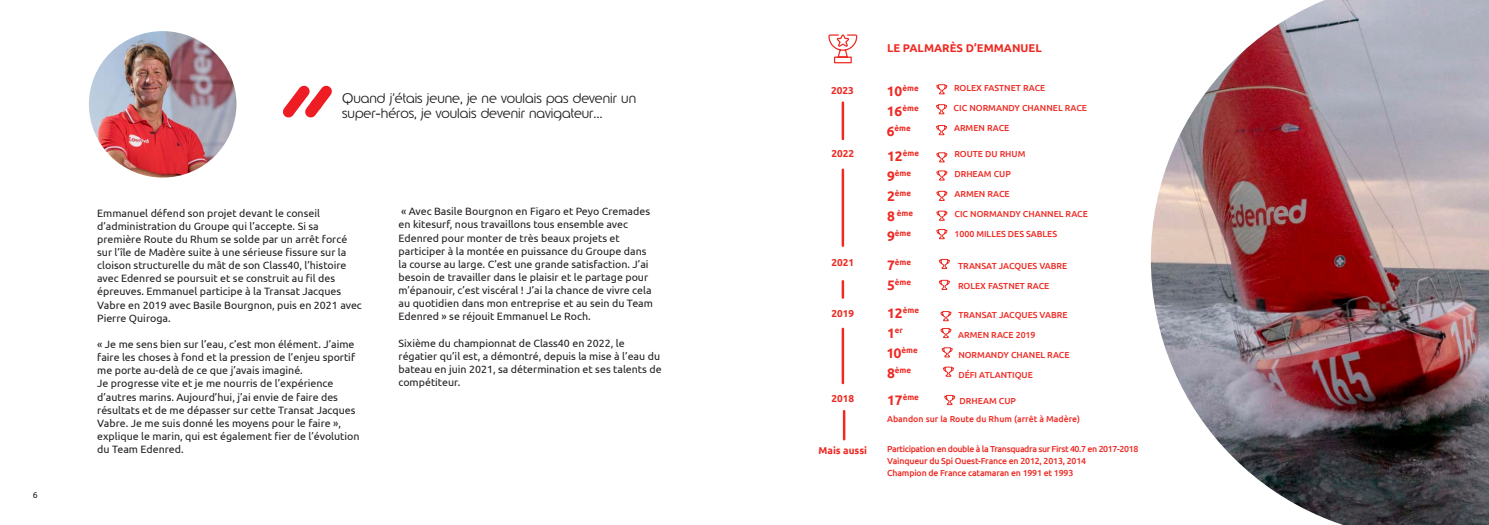
<style>
.page{position:relative;width:1489px;height:525px;background:#fff}
.page>*{position:absolute;margin:0;border:0;box-sizing:border-box;transform-origin:0 0}
.Citations{font:300 13.75px/15px "Edenred";color:#231f20}
.t1{font:700 13.75px "Ubuntu";color:#ee2a23}
.t2{font:700 11.25px "Ubuntu";color:#ee2a23}
.Body{font:10.62px/13.1px "Ubuntu";color:#231f20}
.t3{font:700 10px "Ubuntu";color:#ee2a23}
.t4{font:500 8.75px "Ubuntu";color:#ee2a23}
.t5{font:500 8.75px "Ubuntu";letter-spacing:-.02em;color:#ee2a23}
.t6{font:500 8.75px "Ubuntu";letter-spacing:-.04em;color:#ee2a23}
.t7{font:8.75px "Ubuntu";color:#231f20}
.t8{font:700 8px "Ubuntu";color:#ee2a23}
.s1{font-size:13.75px}
</style>
<div class="page">
<img style="left:1150px;top:0;width:338px;height:524px">
<svg style="left:283px;top:85px;width:49px;height:33px"></svg>
<img style="left:90px;top:33px;width:145px;height:143px">
<div style="left:81px;top:24px;width:163px;height:161px;border:8px solid #fff;border-radius:50%"></div>
<svg style="left:828px;top:34px;width:29px;height:30px"></svg>
<hr style="left:841px;top:329px;width:3px;height:54px;background:#ee2a23">
<hr style="left:841px;top:281px;width:3px;height:16px;background:#ee2a23">
<hr style="left:841px;top:170px;width:3px;height:75px;background:#ee2a23">
<hr style="left:841px;top:103px;width:3px;height:36px;background:#ee2a23">
<svg style="left:938px;top:258px;width:12px;height:32px"></svg>
<svg style="left:940px;top:311px;width:15px;height:94px"></svg>
<svg style="left:936px;top:84px;width:12px;height:155px"></svg>
<hr style="left:842px;top:411px;width:3px;height:28px;background:#ee2a23">
<p class="t7" style="left:33px;top:489px;width:6px">6</p>
<p class="Citations" style="left:342px;top:91px;width:295px">Quand j’étais jeune, je ne voulais pas devenir un super-héros, je voulais devenir navigateur…</p>
<p class="Body" style="left:97px;top:206px;width:266px">Emmanuel défend son projet devant le conseil d’administration du Groupe qui l’accepte. Si sa première Route du Rhum se solde par un arrêt forcé sur l’île de Madère suite à une sérieuse fissure sur la cloison structurelle du mât de son Class40, l’histoire avec Edenred se poursuit et se construit au fil des épreuves. Emmanuel participe à la Transat Jacques Vabre en 2019 avec Basile Bourgnon, puis en 2021 avec Pierre Quiroga.</p>
<p class="Body" style="left:97px;top:337px;width:264px">« Je me sens bien sur l’eau, c’est mon élément. J’aime faire les choses à fond et la pression de l’enjeu sportif me porte au-delà de ce que j’avais imaginé.<br>Je progresse vite et je me nourris de l’expérience d’autres marins. Aujourd’hui, j’ai envie de faire des résultats et de me dépasser sur cette Transat Jacques Vabre. Je me suis donné les moyens pour le faire », explique le marin, qui est également fier de l’évolution du Team Edenred.</p>
<p class="Body" style="left:398px;top:204px;width:256px">« Avec Basile Bourgnon en Figaro et Peyo Cremades en kitesurf, nous travaillons tous ensemble avec Edenred pour monter de très beaux projets et participer à la montée en puissance du Groupe dans la course au large. C’est une grande satisfaction. J’ai besoin de travailler dans le plaisir et le partage pour m’épanouir, c’est viscéral ! J’ai la chance de vivre cela au quotidien dans mon entreprise et au sein du Team Edenred » se réjouit Emmanuel Le Roch.</p>
<p class="Body" style="left:398px;top:336px;width:264px">Sixième du championnat de Class40 en 2022, le régatier qu’il est, a démontré, depuis la mise à l’eau du bateau en juin 2021, sa détermination et ses talents de compétiteur.</p>
<p class="t2" style="left:887px;top:41px;width:156px">LE PALMARÈS D’EMMANUEL</p>
<p class="t3" style="left:831px;top:84px;width:24px">2023</p>
<p class="t8" style="left:886px;top:83px;width:33px"><span class="s1">10</span>ème</p>
<p class="t8" style="left:886px;top:103px;width:33px"><span class="s1">16</span>ème</p>
<p class="t8" style="left:886px;top:123px;width:26px"><span class="s1">6</span>ème</p>
<p class="t4" style="left:954px;top:82px;width:93px">ROLEX FASTNET RACE</p>
<p class="t4" style="left:953px;top:102px;width:135px">CIC NORMANDY CHANNEL RACE</p>
<p class="t4" style="left:954px;top:122px;width:57px">ARMEN RACE</p>
<p class="t3" style="left:831px;top:148px;width:24px">2022</p>
<p class="t8" style="left:887px;top:148px;width:33px"><span class="s1">12</span>ème</p>
<p class="t8" style="left:887px;top:168px;width:26px"><span class="s1">9</span>ème</p>
<p class="t8" style="left:887px;top:188px;width:26px"><span class="s1">2</span>ème</p>
<p class="t8" style="left:887px;top:208px;width:28px"><span class="s1">8</span> ème</p>
<p class="t8" style="left:887px;top:228px;width:26px"><span class="s1">9</span>ème</p>
<p class="t4" style="left:954px;top:148px;width:73px">ROUTE DU RHUM</p>
<p class="t4" style="left:954px;top:168px;width:58px">DRHEAM CUP</p>
<p class="t4" style="left:954px;top:188px;width:57px">ARMEN RACE</p>
<p class="t4" style="left:954px;top:208px;width:135px">CIC NORMANDY CHANNEL RACE</p>
<p class="t4" style="left:954px;top:228px;width:104px">1000 MILLES DES SABLES</p>
<p class="t3" style="left:831px;top:256px;width:24px">2021</p>
<p class="t8" style="left:887px;top:257px;width:26px"><span class="s1">7</span>ème</p>
<p class="t8" style="left:887px;top:277px;width:26px"><span class="s1">5</span>ème</p>
<p class="t4" style="left:958px;top:260px;width:111px">TRANSAT JACQUES VABRE</p>
<p class="t4" style="left:958px;top:280px;width:93px">ROLEX FASTNET RACE</p>
<p class="t3" style="left:831px;top:307px;width:24px">2019</p>
<p class="t8" style="left:887px;top:305px;width:33px"><span class="s1">12</span>ème</p>
<p class="t8" style="left:887px;top:325px;width:17px"><span class="s1">1</span>er</p>
<p class="t8" style="left:887px;top:345px;width:32px"><span class="s1">10</span>ème</p>
<p class="t8" style="left:887px;top:365px;width:26px"><span class="s1">8</span>ème</p>
<p class="t4" style="left:958px;top:309px;width:111px">TRANSAT JACQUES VABRE</p>
<p class="t4" style="left:958px;top:329px;width:79px">ARMEN RACE 2019</p>
<p class="t4" style="left:958px;top:349px;width:113px">NORMANDY CHANEL RACE</p>
<p class="t4" style="left:958px;top:369px;width:76px">DÉFI ATLANTIQUE</p>
<p class="t3" style="left:831px;top:392px;width:24px">2018</p>
<p class="t8" style="left:902px;top:392px;width:18px">ème</p>
<p class="t4" style="left:887px;top:413px;width:195px">Abandon sur la Route du Rhum (arrêt à Madère)</p>
<p class="t1" style="left:887px;top:391px;width:17px">17</p>
<p class="t4" style="left:959px;top:395px;width:58px">DRHEAM CUP</p>
<p class="t3" style="left:818px;top:444px;width:50px">Mais aussi</p>
<p class="t6" style="left:887px;top:443px;width:253px">Participation en double à la Transquadra sur First 40.7 en 2017-2018</p>
<p class="t5" style="left:887px;top:455px;width:201px">Vainqueur du Spi Ouest-France en 2012, 2013, 2014</p>
<p class="t5" style="left:887px;top:467px;width:188px">Champion de France catamaran en 1991 et 1993</p>
</div>
